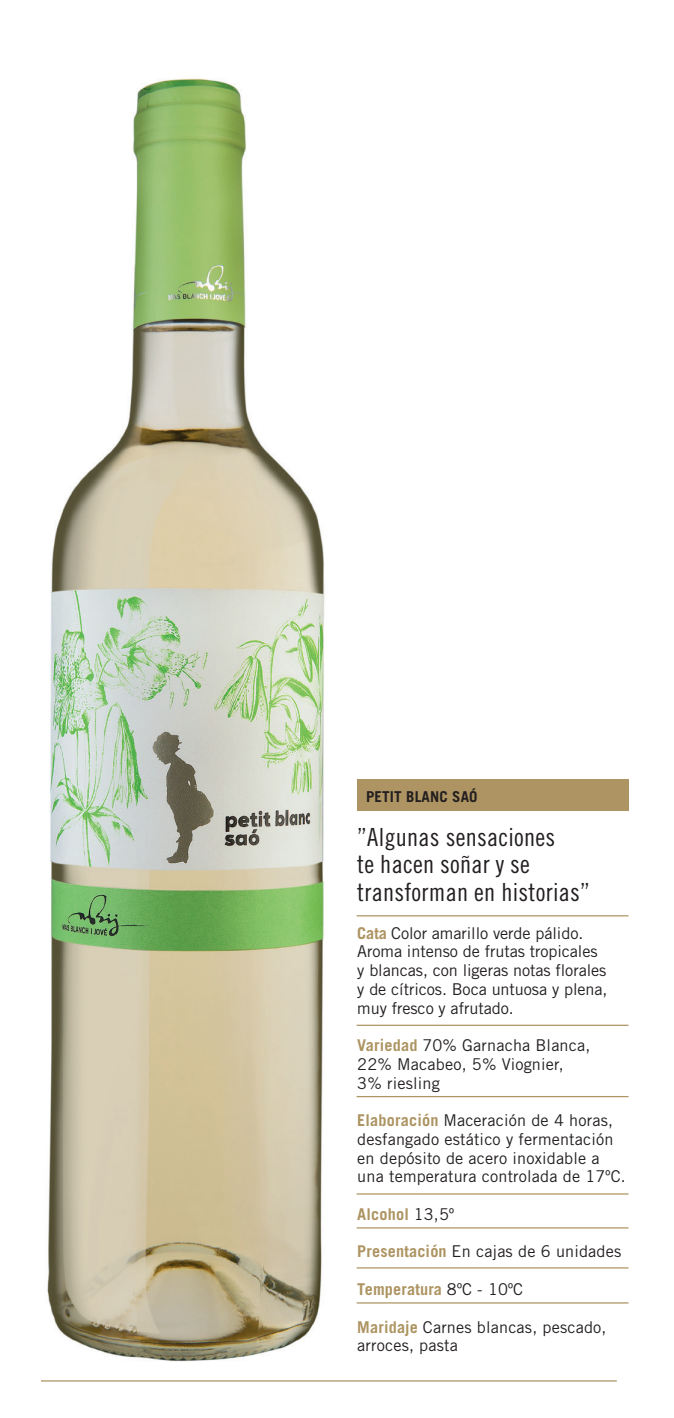
<style>
.page{position:relative;width:674px;height:1418px;background:#fff}
.page>*{position:absolute;margin:0;border:0;box-sizing:border-box;transform-origin:0 0}
.t1{font:25px/27.5px "Trade Gothic Cond Eighteen";letter-spacing:.01em;color:#231f20}
.t2{font:16.25px/18.8px "Trade Gothic";letter-spacing:.01em;color:#231f20}
.t3{font:700 16.25px "Trade Gothic";letter-spacing:.01em;color:#ad9462}
.t4{font:700 15px "Trade Gothic";letter-spacing:.01em;color:#231f20}
.s1{font-weight:700;color:#ad9462}
.s2{font-weight:400;color:#231f20}
</style>
<div class="page">
<img style="left:41px;top:78px;width:318px;height:1304px">
<hr style="left:41px;top:1380px;width:575px;height:1px;background:#ad9462">
<div style="left:357px;top:779px;width:271px;height:32px;background:#ad9462"></div>
<hr style="left:356px;top:915px;width:272px;height:1px;background:#ad9462">
<hr style="left:356px;top:1024px;width:272px;height:1px;background:#ad9462">
<hr style="left:356px;top:1095px;width:272px;height:2px;background:#ad9462">
<hr style="left:356px;top:1193px;width:272px;height:1px;background:#ad9462">
<hr style="left:356px;top:1227px;width:272px;height:1px;background:#ad9462">
<hr style="left:356px;top:1267px;width:272px;height:1px;background:#ad9462">
<hr style="left:356px;top:1302px;width:272px;height:1px;background:#ad9462">
<p class="t4" style="left:366px;top:788px;width:113px">PETIT BLANC SAÓ</p>
<h1 class="t1" style="left:357px;top:823px;width:234px">”Algunas sensaciones<br>te hacen soñar y se transforman en historias”</h1>
<p class="t2" style="left:357px;top:923px;width:251px"><span class="s1">Cata</span> Color amarillo verde pálido.<br>Aroma intenso de frutas tropicales y blancas, con ligeras notas florales y de cítricos. Boca untuosa y plena, muy fresco y afrutado.</p>
<p class="t2" style="left:357px;top:1035px;width:234px"><span class="s1">Variedad</span> 70% Garnacha Blanca,<br>22% Macabeo, 5% Viognier,<br>3% riesling</p>
<p class="t2" style="left:357px;top:1110px;width:270px"><span class="s1">Elaboración</span> Maceración de 4 horas, desfangado estático y fermentación en depósito de acero inoxidable a una temperatura controlada de 17ºC.</p>
<p class="t3" style="left:357px;top:1204px;width:98px">Alcohol <span class="s2">13,5º</span></p>
<p class="t2" style="left:357px;top:1242px;width:265px"><span class="s1">Presentación</span> En cajas de 6 unidades</p>
<p class="t3" style="left:357px;top:1279px;width:167px">Temperatura <span class="s2">8ºC - 10ºC</span></p>
<p class="t2" style="left:357px;top:1317px;width:250px"><span class="s1">Maridaje</span> Carnes blancas, pescado, arroces, pasta</p>
</div>
